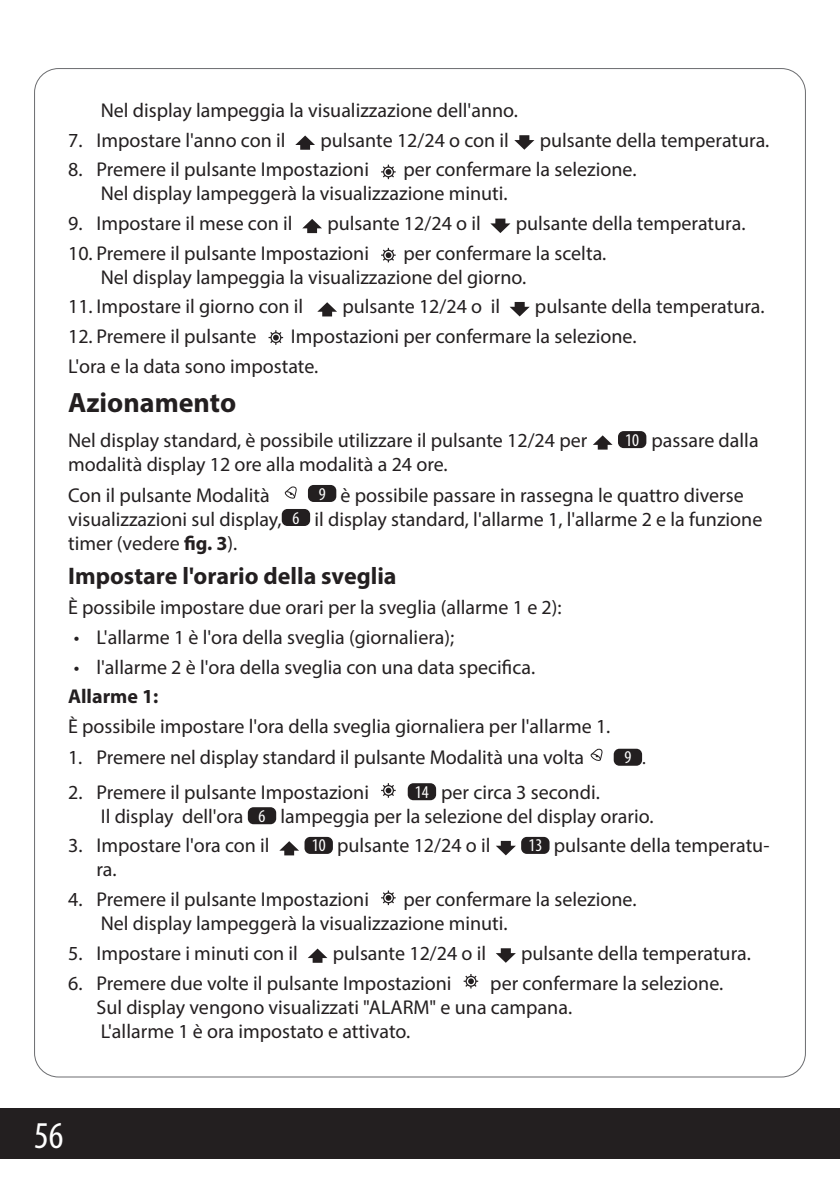
<style>
.page{position:relative;width:840px;height:1191px;background:#fff}
.page>*{position:absolute;margin:0;border:0;box-sizing:border-box;transform-origin:0 0}
.t1{font:condensed 38px "Myriad Pro";color:#fff}
.t2{font:700 28px "Myriad Pro";color:#231f20}
.t3{font:700 24px "Myriad Pro";color:#231f20}
.t4{font:20px/24px "Myriad Pro";color:#231f20}
.t5{font:700 20px "Myriad Pro";color:#231f20}
.t6{font:condensed 18px "Myriad Pro";color:#fff}
.s1{font-stretch:condensed;font-size:18px;color:#fff}
.s2{font-weight:700}
.s3{font-stretch:normal;color:#231f20}
</style>
<div class="page">
<div style="left:0;top:1108px;width:839px;height:51px;background:#231f20"></div>
<hr style="left:839px;top:1108px;width:1px;height:51px;background:#231f20">
<svg style="left:295px;top:135px;width:20px;height:15px"></svg>
<svg style="left:514px;top:135px;width:20px;height:15px"></svg>
<svg style="left:381px;top:165px;width:14px;height:14px"></svg>
<div style="left:383px;top:166px;width:11px;height:11px;border:1px solid #231f20;border-radius:50%"></div>
<svg style="left:302px;top:219px;width:20px;height:14px"></svg>
<svg style="left:490px;top:219px;width:20px;height:14px"></svg>
<svg style="left:381px;top:248px;width:14px;height:14px"></svg>
<div style="left:383px;top:250px;width:11px;height:11px;border:1px solid #231f20;border-radius:50%"></div>
<svg style="left:317px;top:302px;width:20px;height:14px"></svg>
<svg style="left:509px;top:302px;width:20px;height:14px"></svg>
<svg style="left:268px;top:330px;width:15px;height:15px"></svg>
<div style="left:270px;top:332px;width:11px;height:11px;border:1px solid #231f20;border-radius:50%"></div>
<svg style="left:593px;top:435px;width:19px;height:14px"></svg>
<div style="left:617px;top:431px;width:29px;height:17px;background:#231f20;border-radius:6px"></div>
<svg style="left:284px;top:486px;width:13px;height:13px"></svg>
<div style="left:308px;top:485px;width:28px;height:17px;background:#231f20;border-radius:6px"></div>
<div style="left:281px;top:509px;width:29px;height:17px;background:#231f20;border-radius:6px"></div>
<svg style="left:590px;top:748px;width:13px;height:13px"></svg>
<div style="left:613px;top:748px;width:28px;height:17px;background:#231f20;border-radius:6px"></div>
<svg style="left:381px;top:783px;width:14px;height:14px"></svg>
<div style="left:383px;top:785px;width:11px;height:11px;border:1px solid #231f20;border-radius:50%"></div>
<div style="left:407px;top:783px;width:29px;height:17px;background:#231f20;border-radius:6px"></div>
<div style="left:248px;top:807px;width:28px;height:17px;background:#231f20;border-radius:6px"></div>
<svg style="left:279px;top:841px;width:20px;height:14px"></svg>
<div style="left:304px;top:837px;width:29px;height:17px;background:#231f20;border-radius:6px"></div>
<svg style="left:496px;top:841px;width:19px;height:14px"></svg>
<div style="left:521px;top:837px;width:28px;height:17px;background:#231f20;border-radius:6px"></div>
<svg style="left:381px;top:890px;width:14px;height:15px"></svg>
<div style="left:383px;top:892px;width:11px;height:11px;border:1px solid #231f20;border-radius:50%"></div>
<svg style="left:308px;top:948px;width:19px;height:14px"></svg>
<svg style="left:496px;top:948px;width:19px;height:14px"></svg>
<svg style="left:463px;top:974px;width:15px;height:14px"></svg>
<div style="left:465px;top:975px;width:11px;height:11px;border:1px solid #231f20;border-radius:50%"></div>
<p class="t4" style="left:101px;top:98px;width:418px">Nel display lampeggia la visualizzazione dell'anno.</p>
<p class="t4" style="left:68px;top:128px;width:219px">7. Impostare l'anno con il</p>
<p class="t4" style="left:320px;top:128px;width:190px">pulsante 12/24 o con il</p>
<p class="t4" style="left:539px;top:128px;width:231px">pulsante della temperatura.</p>
<p class="t4" style="left:68px;top:157px;width:302px">8. Premere il pulsante Impostazioni</p>
<p class="t4" style="left:101px;top:157px;width:537px;text-indent:302px">per confermare la selezione.<br>Nel display lampeggerà la visualizzazione minuti.</p>
<p class="t4" style="left:68px;top:211px;width:226px">9. Impostare il mese con il</p>
<p class="t4" style="left:327px;top:211px;width:155px">pulsante 12/24 o il</p>
<p class="t4" style="left:515px;top:211px;width:231px">pulsante della temperatura.</p>
<p class="t4" style="left:68px;top:241px;width:302px">10. Premere il pulsante Impostazioni</p>
<p class="t4" style="left:101px;top:241px;width:507px;text-indent:302px">per confermare la scelta.<br>Nel display lampeggia la visualizzazione del giorno.</p>
<p class="t4" style="left:68px;top:294px;width:236px">11. Impostare il giorno con il</p>
<p class="t4" style="left:342px;top:294px;width:159px">pulsante 12/24 o il</p>
<p class="t4" style="left:534px;top:294px;width:231px">pulsante della temperatura.</p>
<p class="t4" style="left:68px;top:324px;width:190px">12. Premere il pulsante</p>
<p class="t4" style="left:68px;top:321px;width:569px;line-height:29.6px;text-indent:223px">Impostazioni per confermare la selezione.<br>L'ora e la data sono impostate.</p>
<h2 class="t2" style="left:68px;top:384px;width:169px">Azionamento</h2>
<p class="t4" style="left:68px;top:427px;width:520px">Nel display standard, è possibile utilizzare il pulsante 12/24 per</p>
<p class="t4" style="left:625px;top:427px;width:135px"><span class="s1">10</span> passare dalla</p>
<p class="t4" style="left:68px;top:448px;width:381px;line-height:31.4px">modalità display 12 ore alla modalità a 24 ore.<br>Con il pulsante Modalità</p>
<p class="t4" style="left:68px;top:483px;width:695px;text-indent:250px"><span class="s1">9</span> è possibile passare in rassegna le quattro diverse visualizzazioni sul display, <span class="s1">6</span> il display standard, l'allarme 1, l'allarme 2 e la funzione timer (vedere <span class="s2">fig. 3</span>).</p>
<p class="t3" style="left:68px;top:561px;width:330px">Impostare l'orario della sveglia</p>
<p class="t4" style="left:68px;top:595px;width:495px">È possibile impostare due orari per la sveglia (allarme 1 e 2):</p>
<p class="t4" style="left:74px;top:625px;width:382px">• L'allarme 1 è l'ora della sveglia (giornaliera);</p>
<p class="t4" style="left:74px;top:654px;width:462px">• l'allarme 2 è l'ora della sveglia con una data specifica.</p>
<p class="t5" style="left:68px;top:683px;width:92px">Allarme 1:</p>
<p class="t4" style="left:68px;top:714px;width:543px">È possibile impostare l'ora della sveglia giornaliera per l'allarme 1.</p>
<p class="t4" style="left:68px;top:745px;width:517px">1. Premere nel display standard il pulsante Modalità una volta</p>
<p class="t6" style="left:624px;top:746px;width:23px">9 <span class="s3">.</span></p>
<p class="t4" style="left:68px;top:779px;width:302px">2. Premere il pulsante Impostazioni</p>
<p class="t4" style="left:101px;top:779px;width:554px;text-indent:314px"><span class="s1">14</span> per circa 3 secondi.<br>Il display dell'ora <span class="s1">6</span> lampeggia per la selezione del display orario.</p>
<p class="t4" style="left:68px;top:833px;width:203px">3. Impostare l'ora con il</p>
<p class="t4" style="left:311px;top:833px;width:180px"><span class="s1">10</span> pulsante 12/24 o il</p>
<p class="t4" style="left:528px;top:833px;width:242px"><span class="s1">13</span> pulsante della temperatu-</p>
<p class="t4" style="left:96px;top:857px;width:22px">ra.</p>
<p class="t4" style="left:68px;top:887px;width:302px">4. Premere il pulsante Impostazioni</p>
<p class="t4" style="left:101px;top:887px;width:537px;text-indent:302px">per confermare la selezione.<br>Nel display lampeggerà la visualizzazione minuti.</p>
<p class="t4" style="left:68px;top:940px;width:231px">5. Impostare i minuti con il</p>
<p class="t4" style="left:333px;top:940px;width:155px">pulsante 12/24 o il</p>
<p class="t4" style="left:521px;top:940px;width:231px">pulsante della temperatura.</p>
<p class="t4" style="left:68px;top:970px;width:385px">6. Premere due volte il pulsante Impostazioni</p>
<p class="t4" style="left:96px;top:970px;width:628px;text-indent:393px">per confermare la selezione.<br>Sul display vengono visualizzati "ALARM" e una campana.<br>L'allarme 1 è ora impostato e attivato.</p>
<h1 class="t1" style="left:34px;top:1112px;width:31px">56</h1>
</div>
